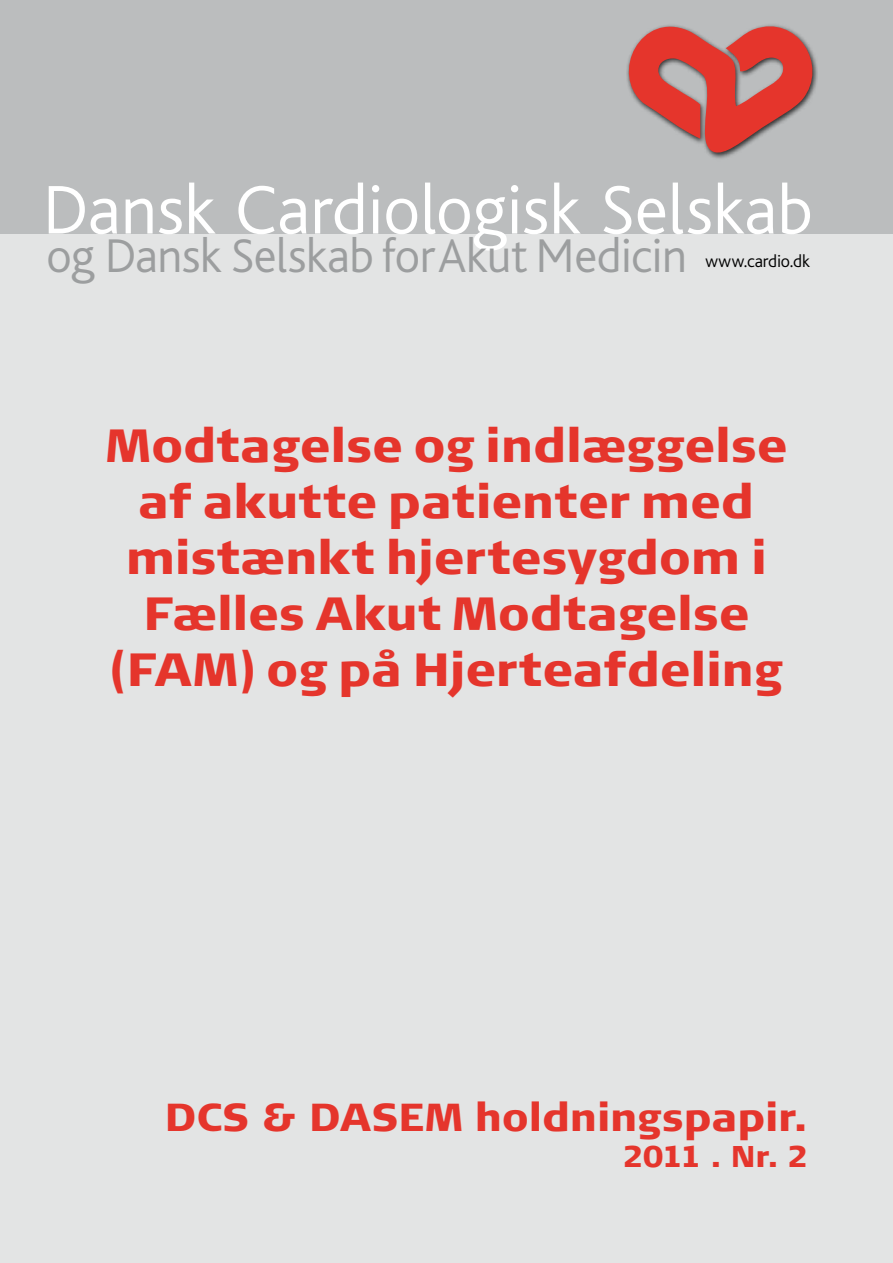
<style>
.page{position:relative;width:893px;height:1263px;background:#e3e4e4}
.page>*{position:absolute;margin:0;border:0;box-sizing:border-box;transform-origin:0 0}
.t1{font:300 72px "Bliss";color:#fff}
.t2{font:300 49.5px "Bliss";letter-spacing:-.01em;color:#9c9e9f}
.t3{font:900 46.5px/55.8px "Signa Column";letter-spacing:-.005em;color:#e5352c;text-align:center}
.t4{font:900 39px "Signa Column";letter-spacing:-.005em;color:#e5352c}
.t5{font:900 30px "Signa Column";letter-spacing:-.015em;color:#e5352c}
.t6{font:300 18px "Bliss";letter-spacing:-.005em;color:#000}
</style>
<div class="page">
<div style="left:0;top:0;width:893px;height:234px;background:#bbbdbe"></div>
<div style="left:478px;top:232px;width:24px;height:15px;background:#bbbdbe;border-radius:50%"></div>
<img style="left:626px;top:25px;width:192px;height:134px">
<svg style="left:629px;top:26px;width:183px;height:127px"></svg>
<h1 class="t1" style="left:43px;top:172px;width:772px">Dansk Cardiologisk Selskab</h1>
<p class="t6" style="left:705px;top:251px;width:106px">www.cardio.dk</p>
<p class="t2" style="left:46px;top:229px;width:642px">og Dansk Selskab for Akut Medicin</p>
<p class="t3" style="left:106px;top:417px;width:683px">Modtagelse og indlæggelse af akutte patienter med mistænkt hjertesygdom i<br>Fælles Akut Modtagelse (FAM) og på Hjerteafdeling</p>
<p class="t4" style="left:165px;top:1093px;width:645px">DCS &amp; DASEM holdningspapir.</p>
<p class="t5" style="left:623px;top:1138px;width:186px">2011 . Nr. 2</p>
</div>
